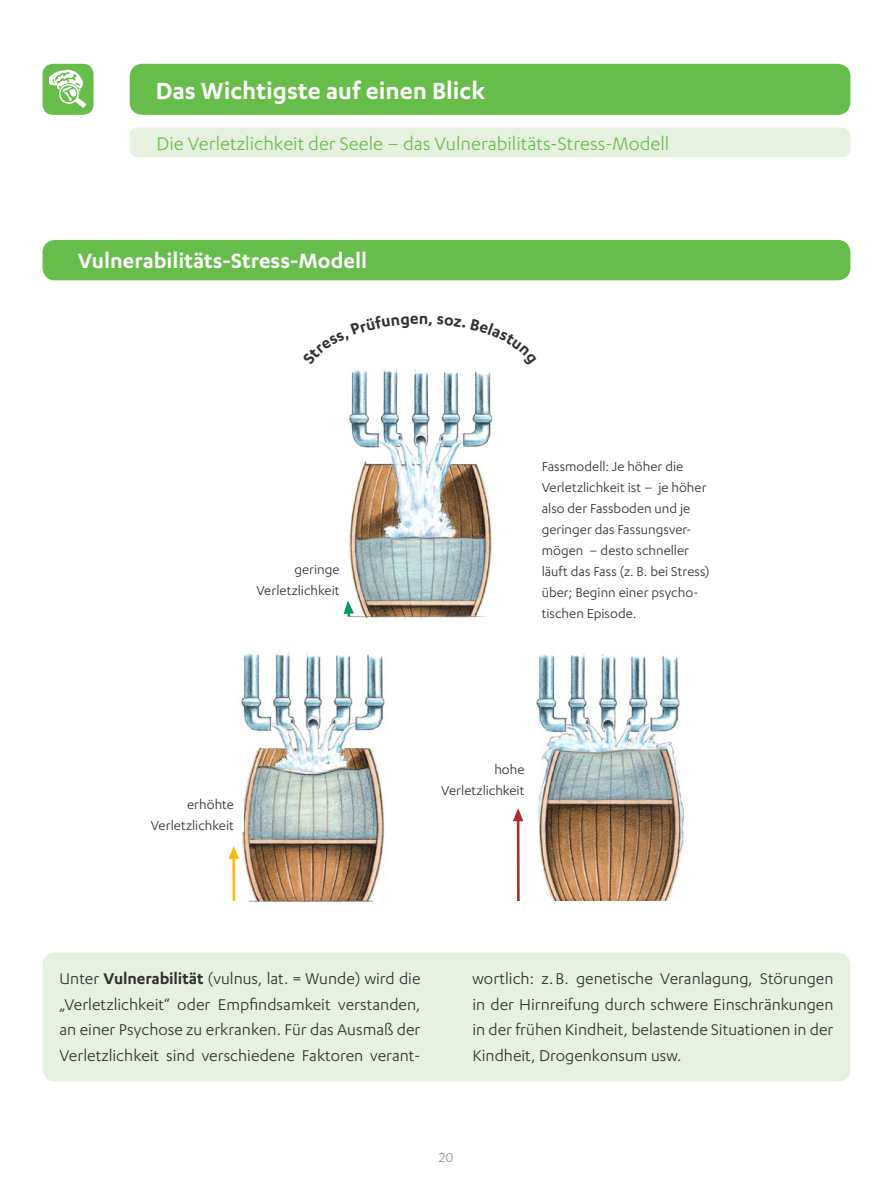
<style>
.page{position:relative;width:893px;height:1191px;background:#fff}
.page>*{position:absolute;margin:0;border:0;box-sizing:border-box;transform-origin:0 0}
.t1{font:600 27px "Karbon";color:#fff}
.t2{font:600 24px "Karbon";color:#fff}
.t3{font:21px "Karbon";color:#67bd4a}
.t4{font:18px/25.5px "Karbon";color:#312f30;text-align:justify}
.t5{font:600 18px "Karbon";color:#312f30}
.t6{font:17.1px "Helvetica";color:#231f20}
.t7{font:15px/21px "Karbon";letter-spacing:.005em;color:#312f30;text-align:right}
.t8{font:15px "Karbon";color:#939598}
.s1{font-weight:600}
</style>
<div class="page">
<div style="left:43px;top:240px;width:807px;height:40px;background:#67bd4a;border-radius:13px"></div>
<div style="left:130px;top:128px;width:720px;height:29px;background:#e6f2df;border-radius:9px"></div>
<div style="left:43px;top:952px;width:807px;height:129px;background:#e6f2df;border-radius:13px"></div>
<div style="left:130px;top:64px;width:720px;height:51px;background:#67bd4a;border-radius:13px"></div>
<div style="left:43px;top:64px;width:51px;height:51px;background:#67bd4a;border-radius:10px"></div>
<svg style="left:49px;top:70px;width:38px;height:38px"></svg>
<img style="left:241px;top:652px;width:144px;height:251px">
<hr style="left:232px;top:858px;width:3px;height:43px;background:#fcb814">
<svg style="left:228px;top:846px;width:11px;height:13px"></svg>
<img style="left:536px;top:653px;width:148px;height:247px">
<hr style="left:517px;top:820px;width:3px;height:80px;background:#b7282e">
<svg style="left:513px;top:808px;width:10px;height:13px"></svg>
<div style="left:102px;top:787px;width:141px;height:45px;background:#fff"></div>
<img style="left:343px;top:369px;width:150px;height:252px">
<svg style="left:344px;top:600px;width:10px;height:16px"></svg>
<h1 class="t1" style="left:156px;top:75px;width:331px">Das Wichtigste auf einen Blick</h1>
<p class="t3" style="left:157px;top:132px;width:514px">Die Verletzlichkeit der Seele – das Vulnerabilitäts-Stress-Modell</p>
<h2 class="t2" style="left:78px;top:247px;width:291px">Vulnerabilitäts-Stress-Modell</h2>
<p class="t5" style="left:419px;top:308px;width:11px">n</p>
<p class="t6" style="left:420px;top:308px;width:11px">n</p>
<p class="t7" style="left:256px;top:558px;width:85px">geringe<br>Verletzlichkeit</p>
<p class="t7" style="left:542px;top:455px;width:169px;text-align:left">Fassmodell: Je höher die<br>Verletzlichkeit ist – je höher also der Fassboden und je geringer das Fassungsver&shy;mögen – desto schneller läuft das Fass (z. B. bei Stress) über; Beginn einer psycho&shy;tischen Episode.</p>
<p class="t7" style="left:151px;top:793px;width:85px">erhöhte<br>Verletzlichkeit</p>
<p class="t7" style="left:441px;top:758px;width:85px">hohe<br>Verletzlichkeit</p>
<p class="t4" style="left:60px;top:965px;width:362px">Unter <span class="s1">Vulnerabilität</span> (vulnus, lat. = Wunde) wird die „Verletzlichkeit“ oder Empfindsamkeit verstanden, an einer Psychose zu erkranken. Für das Ausmaß der Verletzlichkeit sind verschiedene Faktoren verant-</p>
<p class="t4" style="left:472px;top:965px;width:362px">wortlich: z. B. genetische Veranlagung, Störungen in der H irnreifung durch schwere Einschränkungen in der frühen Kindheit, belastende Situationen in der Kindheit, Drogenkonsum usw.</p>
<p class="t8" style="left:439px;top:1148px;width:16px">20</p>
</div>
